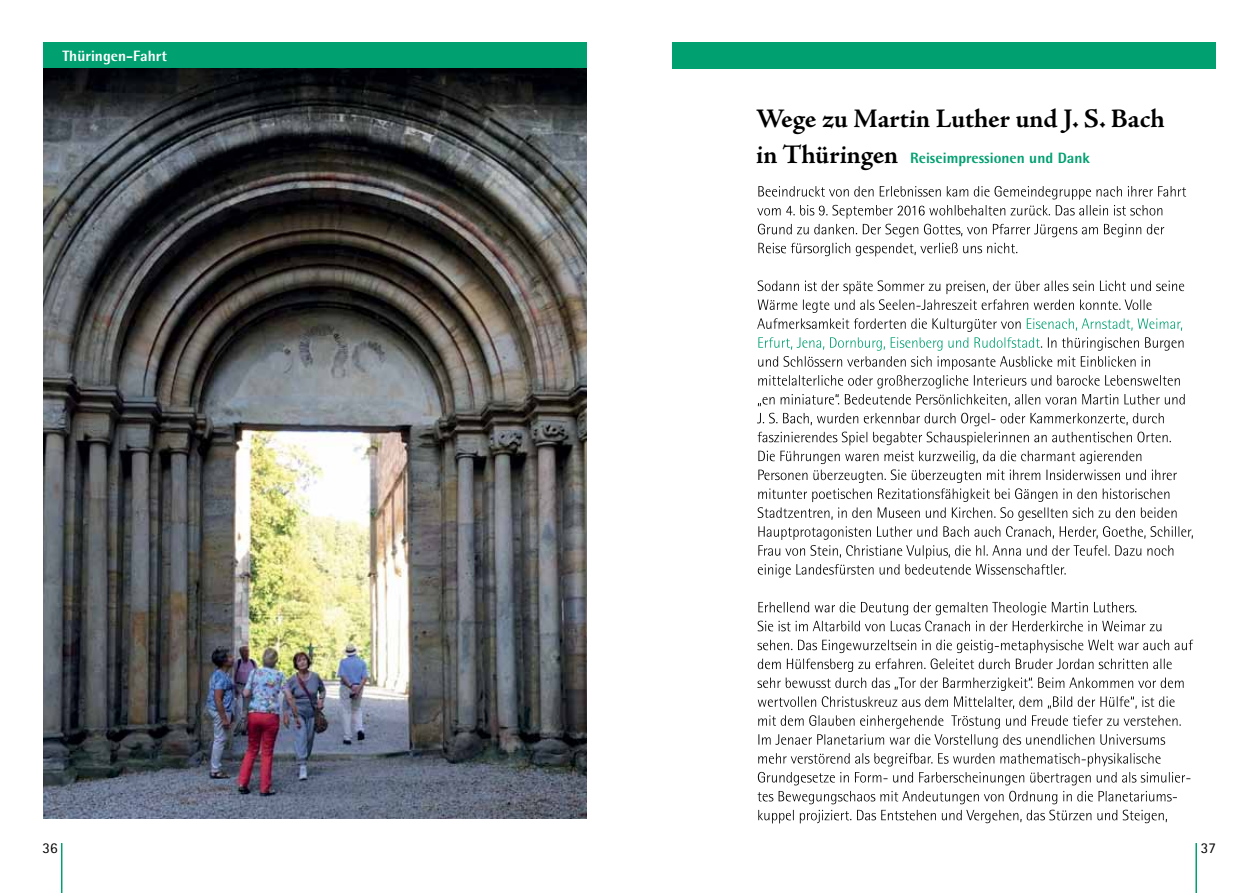
<style>
.page{position:relative;width:1259px;height:893px;background:#fff}
.page>*{position:absolute;margin:0;border:0;box-sizing:border-box;transform-origin:0 0}
.t1{font:700 27px "Adobe Jenson Pro";letter-spacing:-.005em;color:#000}
.t2{font:800 15px "Rotis Semi Sans";color:#00a070}
.t3{font:800 15px "Rotis Semi Sans";color:#fff}
.t4{font:15px "Rotis Sans Serif";color:#000}
.s1{font-family:"Adobe Jenson Pro";font-weight:700;font-size:27px;color:#000}
</style>
<div class="page">
<div style="left:672px;top:43px;width:544px;height:26px;background:#00a070"></div>
<div style="left:43px;top:43px;width:544px;height:26px;background:#00a070"></div>
<hr style="left:1195px;top:843px;width:2px;height:50px;background:#00a070">
<hr style="left:61px;top:843px;width:1px;height:50px;background:#00a070">
<svg style="left:758px;top:810px;width:409px;height:13px"></svg>
<svg style="left:757px;top:791px;width:420px;height:13px"></svg>
<svg style="left:758px;top:715px;width:432px;height:70px"></svg>
<svg style="left:757px;top:640px;width:436px;height:69px"></svg>
<svg style="left:757px;top:621px;width:404px;height:10px"></svg>
<svg style="left:758px;top:602px;width:378px;height:13px"></svg>
<svg style="left:757px;top:451px;width:436px;height:126px"></svg>
<svg style="left:757px;top:432px;width:414px;height:13px"></svg>
<svg style="left:757px;top:413px;width:406px;height:13px"></svg>
<svg style="left:758px;top:394px;width:426px;height:12px"></svg>
<svg style="left:757px;top:280px;width:427px;height:108px"></svg>
<svg style="left:758px;top:243px;width:259px;height:13px"></svg>
<svg style="left:757px;top:186px;width:429px;height:51px"></svg>
<img style="left:43px;top:69px;width:544px;height:749px">
<p class="t3" style="left:62px;top:46px;width:106px">Thüringen-Fahrt</p>
<h1 class="t1" style="left:756px;top:104px;width:410px">Wege zu Martin Luther und J. S. Bach</h1>
<p class="t2" style="left:756px;top:149px;width:335px"><span class="s1">in Thüringen</span> Reiseimpressionen und Dank</p>
<p class="t4" style="left:43px;top:839px;width:16px">36</p>
<p class="t4" style="left:1201px;top:839px;width:16px">37</p>
</div>
